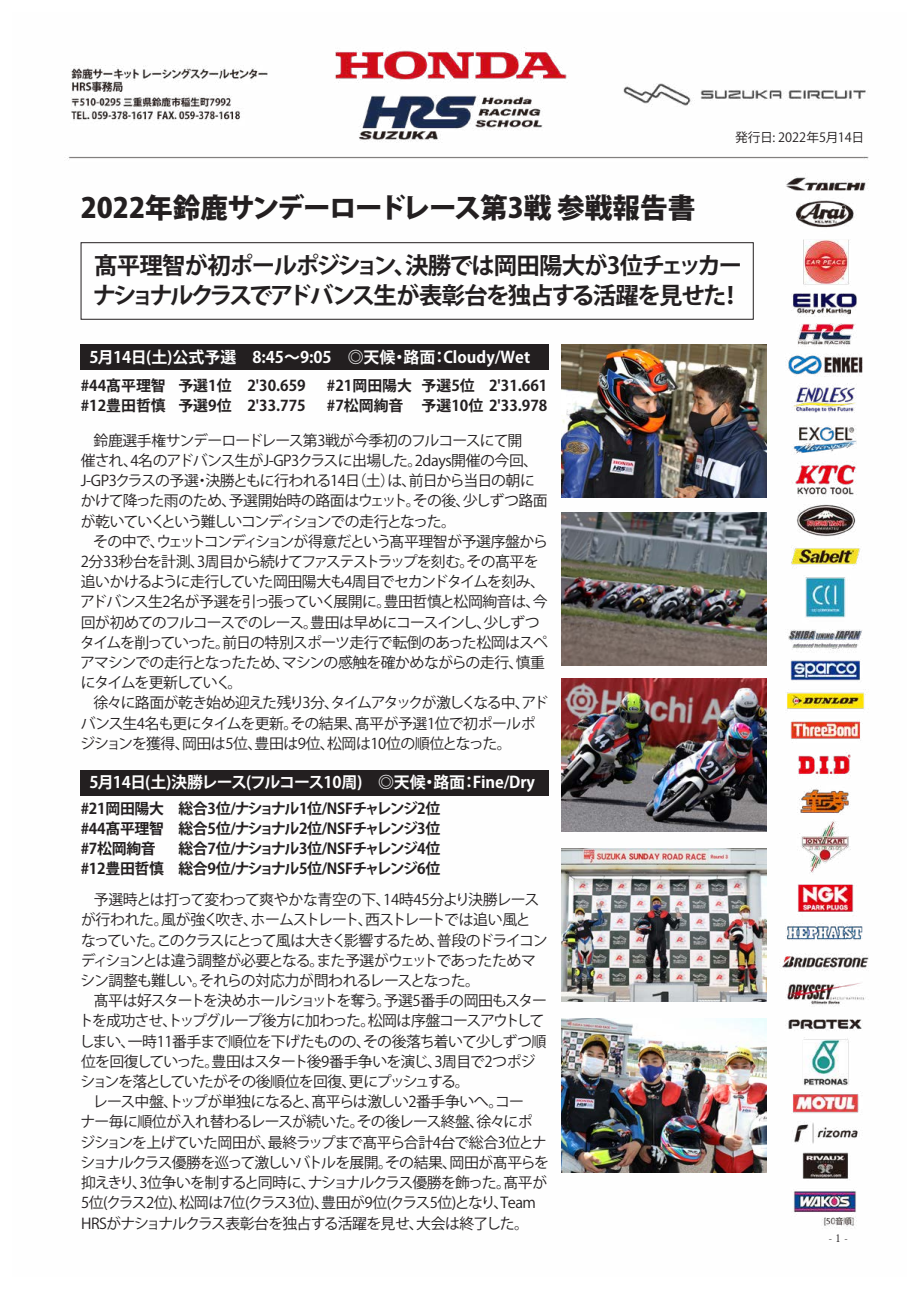
<style>
.page{position:relative;width:919px;height:1289px;background:#fff}
.page>*{position:absolute;margin:0;border:0;box-sizing:border-box;transform-origin:0 0}
.t1{font:800 27.6px "Koz Go Pr 6 N";color:#231f20}
.t2{font:700 23.4px/29.7px "Koz Go Pr 6 N";letter-spacing:-.07em;color:#231f20}
.t3{font:700 15.9px "Koz Go Pr 6 N";letter-spacing:-.01em;color:#fff}
.t4{font:14.85px/20.2px "Koz Go Pr 6 N";letter-spacing:-.05em;color:#231f20}
.t5{font:700 14.85px/20.2px "Koz Go Pr 6 N";letter-spacing:-.02em;color:#231f20;text-align:justify}
.t6{font:700 14.85px "Koz Go Pr 6 N";color:#231f20}
.t7{font:14.85px "Koz Go Pr 6 N";letter-spacing:-.03em;color:#231f20}
.t8{font:14.85px "Koz Go Pr 6 N";letter-spacing:-.07em;color:#231f20}
.t9{font:12.75px "Koz Go Pr 6 N";color:#231f20}
</style>
<div class="page">
<img style="left:67px;top:47px;width:802px;height:1181px">
<div style="left:81px;top:344px;width:468px;height:26px;background:#231f20"></div>
<div style="left:81px;top:770px;width:468px;height:25px;background:#231f20"></div>
<div style="left:81px;top:242px;width:672px;height:77px;border:1px solid #231f20"></div>
<img style="left:561px;top:344px;width:205px;height:153px">
<img style="left:561px;top:512px;width:205px;height:153px">
<img style="left:561px;top:678px;width:205px;height:153px">
<img style="left:561px;top:848px;width:205px;height:153px">
<img style="left:561px;top:1018px;width:205px;height:153px">
<p class="t9" style="left:735px;top:130px;width:130px">発行日: 2022年5月14日</p>
<h1 class="t1" style="left:81px;top:192px;width:616px">2022年鈴鹿サンデーロードレース第3戦 参戦報告書</h1>
<h2 class="t2" style="left:93px;top:251px;width:651px">髙平理智が初ポールポジション、決勝では岡田陽大が3位チェッカーナショナルクラスでアドバンス生が表彰台を独占する活躍を見せた！</h2>
<p class="t3" style="left:89px;top:348px;width:442px">5月14日(土)公式予選　8:45～9:05　◎天候・路面：Cloudy/Wet</p>
<p class="t6" style="left:81px;top:377px;width:226px">#44髙平理智 予選1位 2'30.659</p>
<p class="t6" style="left:327px;top:377px;width:222px">#21岡田陽大 予選5位 2'31.661</p>
<p class="t6" style="left:81px;top:397px;width:226px">#12豊田哲慎 予選9位 2'33.775</p>
<p class="t6" style="left:327px;top:397px;width:222px">#7松岡絢音 予選10位 2'33.978</p>
<p class="t4" style="left:81px;top:430px;width:468px;text-indent:13px">鈴鹿選手権サンデーロードレース第3戦が今季初のフルコースにて開<br>催され、4名のアドバンス生がJ-GP3クラスに出場した。2days開催の今回、J-GP3クラスの予選・決勝ともに行われる14日（土）は、前日から当日の朝にかけて降った雨のため、予選開始時の路面はウェット。その後、少しずつ路面が乾いていくという難しいコンディションでの走行となった。</p>
<p class="t4" style="left:80px;top:531px;width:469px;text-indent:13px">その中で、ウェットコンディションが得意だという髙平理智が予選序盤から2分33秒台を計測、3周目から続けてファステストラップを刻む。その髙平を追いかけるように走行していた岡田陽大も4周目でセカンドタイムを刻み、アドバンス生2名が予選を引っ張っていく展開に。豊田哲慎と松岡絢音は、今回が初めてのフルコースでのレース。豊田は早めにコースインし、少しずつタイムを削っていった。前日の特別スポーツ走行で転倒のあった松岡はスペアマシンでの走行となったため、マシンの感触を確かめながらの走行、慎重にタイムを更新していく。</p>
<p class="t4" style="left:80px;top:693px;width:469px;text-indent:13px">徐々に路面が乾き始め迎えた残り3分、タイムアタックが激しくなる中、アドバンス生4名も更にタイムを更新。その結果、髙平が予選1位で初ポールポジションを獲得、岡田は5位、豊田は9位、松岡は10位の順位となった。</p>
<p class="t3" style="left:89px;top:773px;width:447px">5月14日(土)決勝レース(フルコース10周)　◎天候・路面：Fine/Dry</p>
<p class="t5" style="left:81px;top:798px;width:361px">#21岡田陽大 総合3位/ナショナル1位/NSFチャレンジ2位#44髙平理智 総合5位/ナショナル2位/NSFチャレンジ3位#7松岡絢音</p>
<p class="t5" style="left:81px;top:839px;width:361px;text-align:right">総合7位/ナショナル3位/NSFチャレンジ4位<br>#12豊田哲慎 総合9位/ナショナル5位/NSFチャレンジ6位</p>
<p class="t4" style="left:81px;top:890px;width:468px;text-indent:13px">予選時とは打って変わって爽やかな青空の下、14時45分より決勝レースが行われた。風が強く吹き、ホームストレート、西ストレートでは追い風となっていた。このクラスにとって風は大きく影響するため、普段のドライコンディションとは違う調整が必要となる。また予選がウェットであったためマシン調整も難しい。それらの対応力が問われるレースとなった。</p>
<p class="t4" style="left:94px;top:991px;width:454px">髙平は好スタートを決めホールショットを奪う。予選5番手の岡田もスター</p>
<p class="t4" style="left:79px;top:1011px;width:467px">トを成功させ、トップグループ後方に加わった。松岡は序盤コースアウトして</p>
<p class="t4" style="left:80px;top:1031px;width:468px">しまい、一時11番手まで順位を下げたものの、その後落ち着いて少しずつ順</p>
<p class="t4" style="left:81px;top:1051px;width:456px">位を回復していった。豊田はスタート後9番手争いを演じ、3周目で2つポジ</p>
<p class="t8" style="left:81px;top:1073px;width:390px">ションを落としていたがその後順位を回復、更にプッシュする。</p>
<p class="t7" style="left:93px;top:1093px;width:432px">レース中盤、トップが単独になると、髙平らは激しい2番手争いへ。コー</p>
<p class="t4" style="left:81px;top:1112px;width:453px">ナー毎に順位が入れ替わるレースが続いた。その後レース終盤、徐々にポ</p>
<p class="t4" style="left:81px;top:1132px;width:467px">ジションを上げていた岡田が、最終ラップまで髙平ら合計4台で総合3位とナ</p>
<p class="t4" style="left:81px;top:1152px;width:470px">ショナルクラス優勝を巡って激しいバトルを展開。その結果、岡田が髙平らを</p>
<p class="t8" style="left:81px;top:1174px;width:467px">抑えきり、3位争いを制すると同時に、ナショナルクラス優勝を飾った。髙平が</p>
<p class="t7" style="left:81px;top:1194px;width:456px">5位(クラス2位)、松岡は7位(クラス3位)、豊田が9位(クラス5位)となり、Team</p>
<p class="t4" style="left:81px;top:1213px;width:449px">HRSがナショナルクラス表彰台を独占する活躍を見せ、大会は終了した。</p>
</div>
